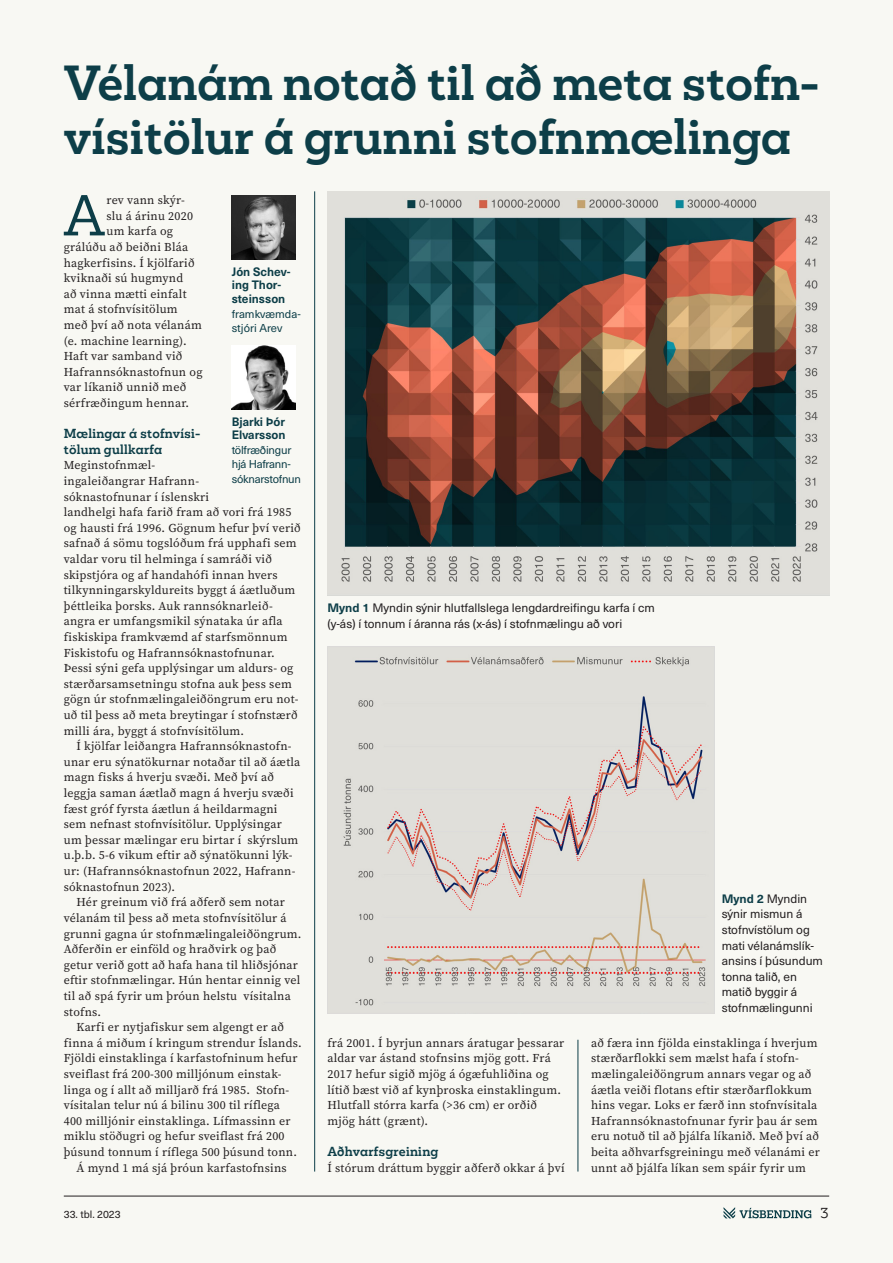
<style>
.page{position:relative;width:893px;height:1263px;background:#f8f8f3}
.page>*{position:absolute;margin:0;border:0;box-sizing:border-box;transform-origin:0 0}
.dropcap_meginmal{font:53.1px "Mokoko";color:#0d3e48}
.fyrirsogn_bold{font:700 45px/54px "Mokoko";color:#0d3e48}
.t1{font:13.5px "Mokoko";color:#231f20}
.meginmal{font:12px/15.6px "Source Serif 4";letter-spacing:.02em;color:#231f20}
.meginmal_an_inndratt{font:12px/15.6px "Source Serif 4";letter-spacing:.02em;color:#231f20}
.dropcap_meginmal-2{font:12px "Source Serif 4";letter-spacing:.02em;color:#231f20}
.myndatexti{font:12px/15.6px "Neue Haas Unica W1 G";color:#231f20}
.millifyrirsogn{font:700 12px/15.6px "Mokoko";letter-spacing:.02em;color:#0d3e48}
.myndatexti-2{font:700 12px/13.5px "Neue Haas Unica W1 G";color:#0d3e48}
.myndatexti-3{font:11.25px/14.7px "Neue Haas Unica W1 G";letter-spacing:-.02em;color:#0d3e48}
.myndatexti-4{font:11.25px/14.7px "Neue Haas Unica W1 G";color:#0d3e48}
.t2{font:10.5px "Neue Haas Unica W1 G";color:#231f20}
.s1{font-weight:700;color:#0d3e48}
</style>
<div class="page">
<svg style="left:723px;top:1207px;width:88px;height:11px"></svg>
<hr style="left:64px;top:1196px;width:765px;height:1px;background:#231f20">
<img style="left:232px;top:345px;width:64px;height:64px">
<img style="left:232px;top:196px;width:64px;height:63px">
<img style="left:327px;top:191px;width:502px;height:404px">
<img style="left:327px;top:647px;width:387px;height:366px">
<hr style="left:314px;top:191px;width:1px;height:980px;background:#0d3e48">
<hr style="left:578px;top:1040px;width:1px;height:131px;background:#0d3e48">
<p class="fyrirsogn_bold" style="left:64px;top:56px;width:757px">Vélanám notað til að meta stofn&shy;vísitölur á grunni stofnmælinga</p>
<p class="dropcap_meginmal" style="left:63px;top:180px;width:44px">A</p>
<p class="dropcap_meginmal-2" style="left:106px;top:192px;width:80px">rev vann skýr-</p>
<p class="dropcap_meginmal-2" style="left:106px;top:208px;width:88px">slu á árinu 2020</p>
<p class="dropcap_meginmal-2" style="left:106px;top:223px;width:68px">um karfa og</p>
<p class="dropcap_meginmal-2" style="left:64px;top:239px;width:126px">grálúðu að beiðni Bláa</p>
<p class="dropcap_meginmal-2" style="left:64px;top:255px;width:132px">hagkerfisins. Í kjölfarið</p>
<p class="dropcap_meginmal-2" style="left:64px;top:270px;width:121px">kviknaði sú hugmynd</p>
<p class="dropcap_meginmal-2" style="left:64px;top:286px;width:124px">að vinna mætti einfalt</p>
<p class="dropcap_meginmal-2" style="left:64px;top:301px;width:115px">mat á stofnvísitölum</p>
<p class="dropcap_meginmal-2" style="left:64px;top:317px;width:140px">með því að nota vélanám</p>
<p class="dropcap_meginmal-2" style="left:64px;top:333px;width:124px">(e. machine learning).</p>
<p class="dropcap_meginmal-2" style="left:64px;top:348px;width:120px">Haft var samband við</p>
<p class="dropcap_meginmal-2" style="left:64px;top:364px;width:140px">Hafrannsóknastofnun og</p>
<p class="dropcap_meginmal-2" style="left:64px;top:379px;width:124px">var líkanið unnið með</p>
<p class="dropcap_meginmal-2" style="left:64px;top:395px;width:127px">sérfræðingum hennar.</p>
<p class="millifyrirsogn" style="left:64px;top:426px;width:138px">Mælingar á stofnvísi&shy;tölum gullkarfa</p>
<p class="meginmal_an_inndratt" style="left:64px;top:457px;width:238px">Meginstofnmæl-<br>ingaleiðangrar Hafrann-<br>sóknastofnunar í íslenskri<br>landhelgi hafa farið fram að vori frá 1985 og hausti frá 1996. Gögnum hefur því verið safnað á sömu togslóðum frá upphafi sem valdar voru til helminga í samráði við skipstjóra og af handahófi innan hvers tilkynningarskyldureits byggt á áætluðum þéttleika þorsks. Auk rannsóknarleið&shy;angra er umfangsmikil sýnataka úr afla fiskiskipa framkvæmd af starfsmönnum Fiskistofu og Hafrannsóknastofnunar.<br>Þessi sýni gefa upplýsingar um aldurs- og stærðarsamsetningu stofna auk þess sem gögn úr stofnmælingaleiðöngrum eru not&shy;uð til þess að meta breytingar í stofnstærð milli ára, byggt á stofnvísitölum.</p>
<p class="meginmal" style="left:64px;top:738px;width:238px;text-indent:13px">Í kjölfar leiðangra Hafrannsóknastofn&shy;unar eru sýnatökurnar notaðar til að áætla magn fisks á hverju svæði. Með því að leggja saman áætlað magn á hverju svæði fæst gróf fyrsta áætlun á heildarmagni sem nefnast stofnvísitölur. Upplýsingar um þessar mælingar eru birtar í skýrslum u.þ.b. 5-6 vikum eftir að sýnatökunni lýk&shy;ur: (Hafrannsóknastofnun 2022, Hafrann&shy;sóknastofnun 2023).</p>
<p class="meginmal" style="left:64px;top:894px;width:239px;text-indent:13px">Hér greinum við frá aðferð sem notar vélanám til þess að meta stofnvísitölur á grunni gagna úr stofnmælingaleiðöngrum.<br>Aðferðin er einföld og hraðvirk og það getur verið gott að hafa hana til hliðsjónar eftir stofnmælingar. Hún hentar einnig vel til að spá fyrir um þróun helstu vísitalna stofns.</p>
<p class="meginmal" style="left:64px;top:1019px;width:239px;text-indent:13px">Karfi er nytjafiskur sem algengt er að finna á miðum í kringum strendur Íslands.<br>Fjöldi einstaklinga í karfastofninum hefur sveiflast frá 200-300 milljónum einstak&shy;linga og í allt að milljarð frá 1985. Stofn&shy;vísitalan telur nú á bilinu 300 til ríflega<br>400 milljónir einstaklinga. Lífmassinn er miklu stöðugri og hefur sveiflast frá 200 þúsund tonnum í ríflega 500 þúsund tonn.</p>
<p class="meginmal" style="left:77px;top:1159px;width:212px">Á mynd 1 má sjá þróun karfastofnsins</p>
<p class="myndatexti-2" style="left:232px;top:264px;width:60px">Jón Schev&shy;ing Thor&shy;steinsson</p>
<p class="myndatexti-4" style="left:232px;top:306px;width:70px">framkvæmda&shy;stjóri Arev</p>
<p class="myndatexti-2" style="left:232px;top:414px;width:55px">Bjarki Þór<br>Elvarsson</p>
<p class="myndatexti-3" style="left:232px;top:442px;width:71px">tölfræðingur hjá Hafrann&shy;sóknarstofnun</p>
<p class="myndatexti" style="left:327px;top:599px;width:329px"><span class="s1">Mynd 1</span> Myndin sýnir hlutfallslega lengdardreifingu karfa í cm (y-ás) í tonnum í áranna rás (x-ás) í stofnmælingu að vori</p>
<p class="myndatexti" style="left:722px;top:890px;width:103px"><span class="s1">Mynd 2</span> Myndin sýnir mismun á stofnvístölum og mati vélanámslík&shy;ansins í þúsundum tonna talið, en matið byggir á stofnmælingunni</p>
<p class="meginmal" style="left:327px;top:1035px;width:238px">frá 2001. Í byrjun annars áratugar þessarar aldar var ástand stofnsins mjög gott. Frá 2017 hefur sigið mjög á ógæfuhliðina og lítið bæst við af kynþroska einstaklingum.<br>Hlutfall stórra karfa (&gt;36 cm) er orðið mjög hátt (grænt).</p>
<p class="millifyrirsogn" style="left:327px;top:1144px;width:112px">Aðhvarfsgreining</p>
<p class="meginmal_an_inndratt" style="left:327px;top:1159px;width:239px">Í stórum dráttum byggir aðferð okkar á því</p>
<p class="meginmal_an_inndratt" style="left:591px;top:1035px;width:230px">að færa inn fjölda einstaklinga í hverjum stærðarflokki sem mælst hafa í stofn&shy;mælingaleiðöngrum annars vegar og að áætla veiði flotans eftir stærðarflokkum hins vegar. Loks er færð inn stofnvísitala Hafrannsóknastofnunar fyrir þau ár sem eru notuð til að þjálfa líkanið. Með því að beita aðhvarfsgreiningu með vélanámi er unnt að þjálfa líkan sem spáir fyrir um</p>
<p class="t2" style="left:64px;top:1207px;width:58px">33. tbl. 2023</p>
<p class="t1" style="left:820px;top:1204px;width:10px">3</p>
</div>
